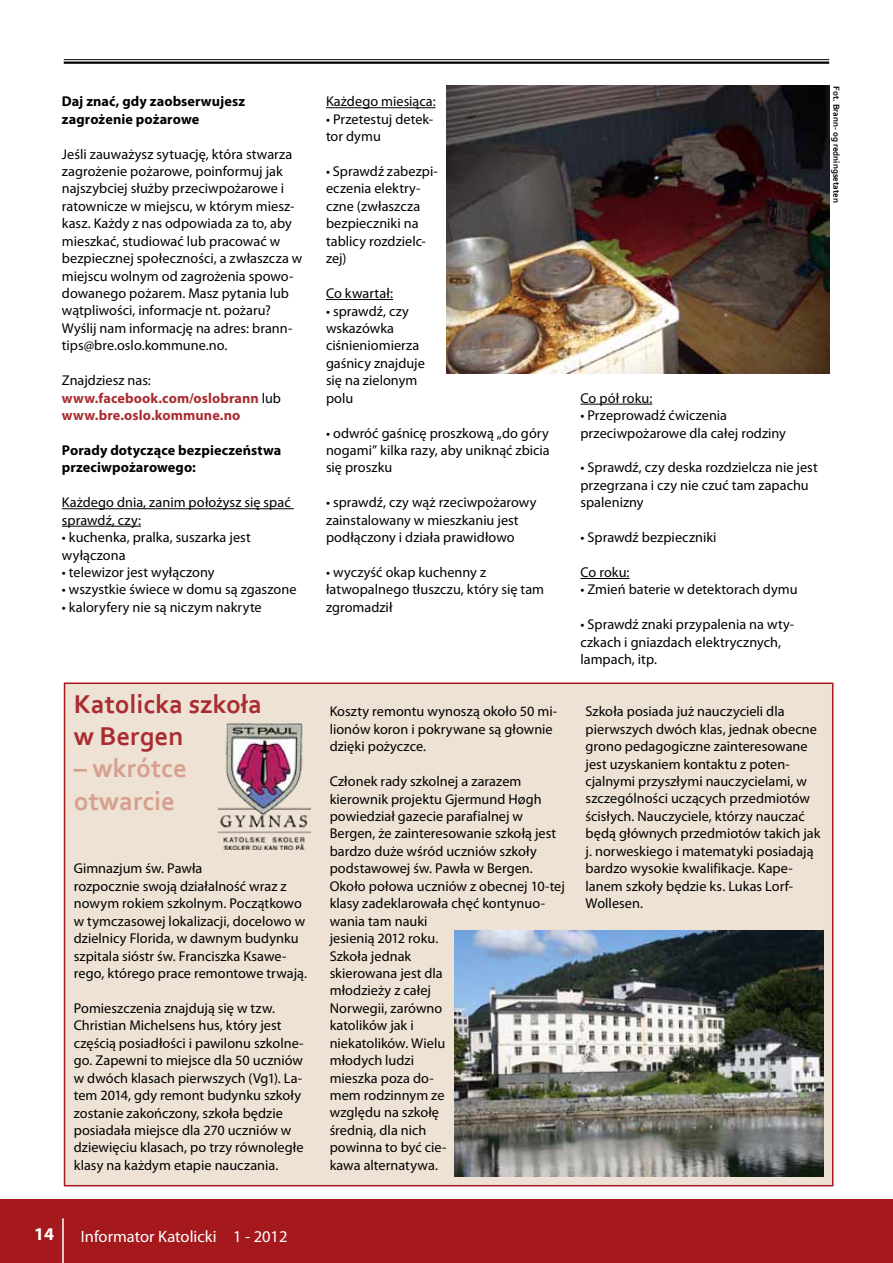
<style>
.page{position:relative;width:893px;height:1263px;background:#fff}
.page>*{position:absolute;margin:0;border:0;box-sizing:border-box;transform-origin:0 0}
.t1{font:700 27px/32.4px "Corbel";color:#a92c31}
.t2{font:700 27px/32.4px "Corbel";color:#d6a08f}
.t3{font:700 18px "Myriad Pro";color:#fff}
.t4{font:16.5px "Myriad Pro";color:#fff}
.t5{font:14.25px/17.4px "Myriad Pro";letter-spacing:.005em;color:#000}
.t6{font:700 14.25px/17.4px "Myriad Pro";letter-spacing:.005em;color:#000}
.t7{font:700 14.25px/17.4px "Myriad Pro";letter-spacing:.005em;color:#a92c31}
.t8{font:700 9px "Corbel";color:#000}
.s1{font-weight:400;color:#000}
</style>
<div class="page">
<div style="left:0;top:1199px;width:893px;height:64px;background:#a5181c"></div>
<hr style="left:62px;top:508px;width:232px;height:1px;background:#000">
<hr style="left:62px;top:526px;width:79px;height:1px;background:#000">
<hr style="left:326px;top:107px;width:110px;height:1px;background:#000">
<hr style="left:326px;top:299px;width:67px;height:1px;background:#000">
<hr style="left:580px;top:404px;width:72px;height:1px;background:#000">
<hr style="left:580px;top:578px;width:49px;height:1px;background:#000">
<img style="left:446px;top:86px;width:383px;height:287px">
<div style="left:65px;top:683px;width:768px;height:503px;background:#ede2d3"></div>
<img style="left:455px;top:931px;width:368px;height:245px">
<img style="left:217px;top:723px;width:93px;height:127px">
<hr style="left:62px;top:1218px;width:2px;height:45px;background:#fff">
<hr style="left:64px;top:59px;width:765px;height:1px;background:#000">
<hr style="left:64px;top:62px;width:765px;height:2px;background:#000">
<p class="t6" style="left:62px;top:92px;width:185px">Daj znać, gdy zaobserwujesz zagrożenie pożarowe</p>
<p class="t5" style="left:62px;top:145px;width:242px">Jeśli zauważysz sytuację, która stwarza zagrożenie pożarowe, poinformuj jak najszybciej służby przeciwpożarowe i ratownicze w miejscu, w którym miesz&shy;kasz. Każdy z nas odpowiada za to, aby mieszkać, studiować lub pracować w bezpiecznej społeczności, a zwłaszcza w miejscu wolnym od zagrożenia spowo&shy;dowanego pożarem. Masz pytania lub wątpliwości, informacje nt. pożaru?<br>Wyślij nam informację na adres: brann&shy;tips@bre.oslo.kommune.no.</p>
<p class="t7" style="left:62px;top:371px;width:221px"><span class="s1">Znajdziesz nas: </span>www.facebook.com/oslobrann <span class="s1">lub </span>www.bre.oslo.kommune.no</p>
<p class="t6" style="left:62px;top:441px;width:221px">Porady dotyczące bezpieczeństwa przeciwpożarowego:</p>
<p class="t5" style="left:62px;top:493px;width:230px">Każdego dnia, zanim położysz się spać sprawdź, czy:</p>
<p class="t5" style="left:62px;top:528px;width:190px">• kuchenka, pralka, suszarka jest wyłączona</p>
<p class="t5" style="left:62px;top:563px;width:154px">• telewizor jest wyłączony</p>
<p class="t5" style="left:62px;top:581px;width:236px">• wszystkie świece w domu są zgaszone</p>
<p class="t5" style="left:62px;top:598px;width:201px">• kaloryfery nie są niczym nakryte</p>
<h1 class="t1" style="left:74px;top:687px;width:190px">Katolicka szkoła w Bergen</h1>
<h1 class="t2" style="left:74px;top:751px;width:115px">– wkrótce otwarcie</h1>
<p class="t5" style="left:74px;top:860px;width:235px">Gimnazjum św. Pawła<br>rozpocznie swoją działalność wraz z nowym rokiem szkolnym. Początkowo w tymczasowej lokalizacji, docelowo w dzielnicy Florida, w dawnym budynku szpitala sióstr św. Franciszka Ksawe&shy;rego, którego prace remontowe trwają.</p>
<p class="t5" style="left:74px;top:999px;width:231px">Pomieszczenia znajdują się w tzw.<br>Christian Michelsens hus, który jest częścią posiadłości i pawilonu szkolne&shy;go. Zapewni to miejsce dla 50 uczniów w dwóch klasach pierwszych (Vg1). La&shy;tem 2014, gdy remont budynku szkoły zostanie zakończony, szkoła będzie posiadała miejsce dla 270 uczniów w dziewięciu klasach, po trzy równoległe klasy na każdym etapie nauczania.</p>
<p class="t5" style="left:326px;top:93px;width:111px">Każdego miesiąca:</p>
<p class="t5" style="left:326px;top:110px;width:109px">• Przetestuj detek&shy;tor dymu</p>
<p class="t5" style="left:326px;top:162px;width:113px">• Sprawdź zabezpi&shy;eczenia elektry&shy;czne (zwłaszcza bezpieczniki na tablicy rozdzielc&shy;zej)</p>
<p class="t5" style="left:326px;top:284px;width:69px">Co kwartał:</p>
<p class="t5" style="left:326px;top:302px;width:100px">• sprawdź, czy wskazówka ciśnieniomierza gaśnicy znajduje się na zielonym polu</p>
<p class="t5" style="left:326px;top:424px;width:225px;text-align:justify">• odwróć gaśnicę proszkową „do góry nogami” kilka razy, aby uniknąć zbicia się proszku</p>
<p class="t5" style="left:326px;top:493px;width:212px">• sprawdź, czy wąż rzeciwpożarowy zainstalowany w mieszkaniu jest podłączony i działa prawidłowo</p>
<p class="t5" style="left:326px;top:563px;width:220px">• wyczyść okap kuchenny z łatwopalnego tłuszczu, który się tam zgromadził</p>
<p class="t5" style="left:330px;top:703px;width:229px">Koszty remontu wynoszą około 50 mi&shy;lionów koron i pokrywane są głownie dzięki pożyczce.</p>
<p class="t5" style="left:330px;top:772px;width:237px">Członek rady szkolnej a zarazem kierownik projektu Gjermund Høgh powiedział gazecie parafialnej w<br>Bergen, że zainteresowanie szkołą jest bardzo duże wśród uczniów szkoły podstawowej św. Pawła w Bergen.<br>Około połowa uczniów z obecnej 10-tej klasy zadeklarowała chęć kontynuo&shy;wania tam nauki<br>jesienią 2012 roku.<br>Szkoła jednak<br>skierowana jest dla<br>młodzieży z całej<br>Norwegii, zarówno<br>katolików jak i<br>niekatolików. Wielu<br>młodych ludzi<br>mieszka poza do-<br>mem rodzinnym ze<br>względu na szkołę<br>średnią, dla nich<br>powinna to być cie-<br>kawa alternatywa.</p>
<p class="t8" style="left:842px;top:86px;width:119px;rotate:90deg">Fot. Brann- og redningsetaten</p>
<p class="t5" style="left:580px;top:389px;width:73px">Co pół roku:</p>
<p class="t5" style="left:580px;top:406px;width:207px">• Przeprowadź ćwiczenia przeciwpożarowe dla całej rodziny</p>
<p class="t5" style="left:580px;top:459px;width:239px">• Sprawdź, czy deska rozdzielcza nie jest przegrzana i czy nie czuć tam zapachu spalenizny</p>
<p class="t5" style="left:580px;top:528px;width:138px">• Sprawdź bezpieczniki</p>
<p class="t5" style="left:580px;top:563px;width:50px">Co roku:</p>
<p class="t5" style="left:580px;top:581px;width:219px">• Zmień baterie w detektorach dymu</p>
<p class="t5" style="left:580px;top:616px;width:215px">• Sprawdź znaki przypalenia na wty&shy;czkach i gniazdach elektrycznych, lampach, itp.</p>
<p class="t5" style="left:586px;top:703px;width:236px">Szkoła posiada już nauczycieli dla pierwszych dwóch klas, jednak obecne grono pedagogiczne zainteresowane jest uzyskaniem kontaktu z poten&shy;cjalnymi przyszłymi nauczycielami, w szczególności uczących przedmiotów ścisłych. Nauczyciele, którzy nauczać będą głównych przedmiotów takich jak j. norweskiego i matematyki posiadają bardzo wysokie kwalifikacje. Kape&shy;lanem szkoły będzie ks. Lukas Lorf-Wollesen.</p>
<p class="t3" style="left:34px;top:1222px;width:21px">14</p>
<p class="t4" style="left:81px;top:1226px;width:208px">Informator Katolicki 1 - 2012</p>
</div>
